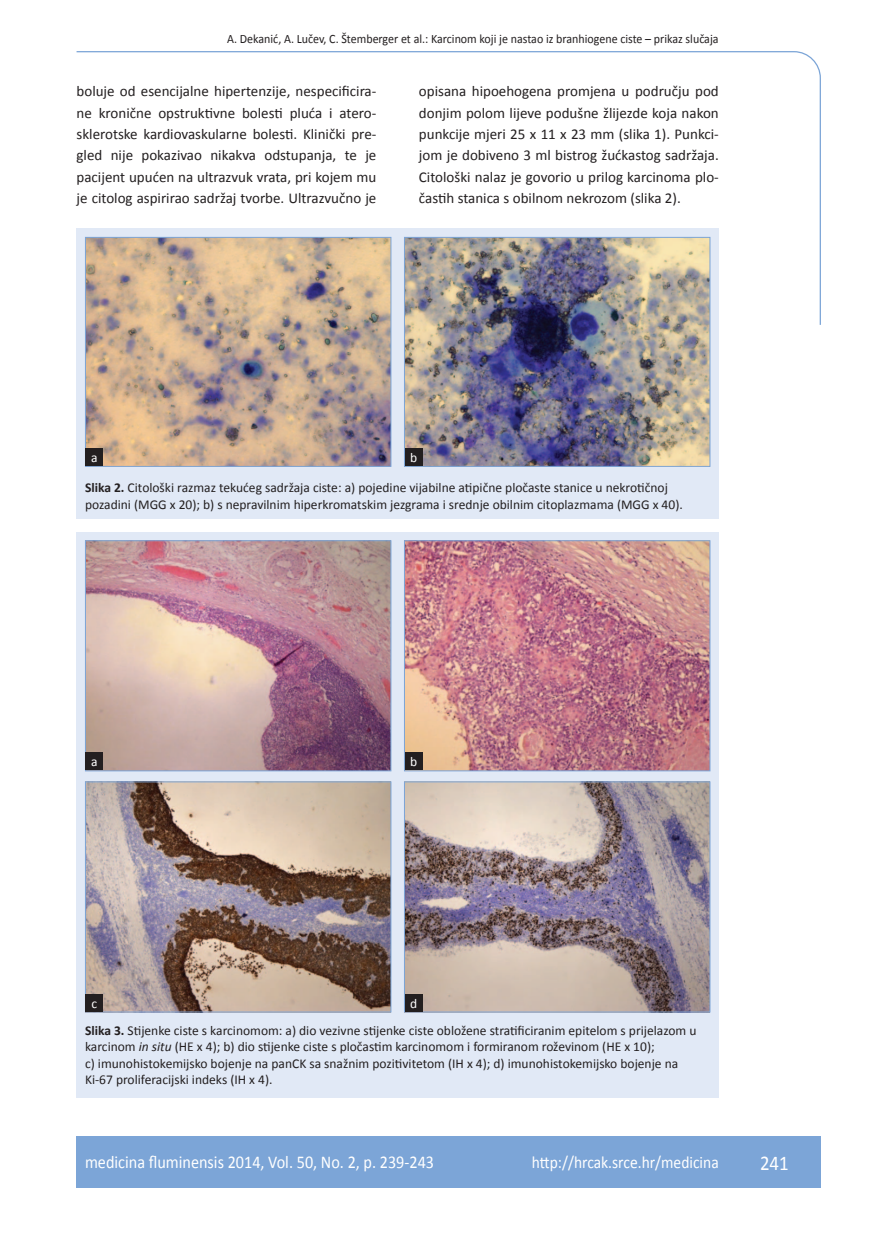
<style>
.page{position:relative;width:872px;height:1234px;background:#fff}
.page>*{position:absolute;margin:0;border:0;box-sizing:border-box;transform-origin:0 0}
.t1{font:21px "Calibri";color:#fff;scale:.9 1}
.t2{font:18px "Calibri";color:#fff;scale:.9 1}
.t3{font:17.25px "Calibri";color:#fff;scale:.9 1}
.t4{font:15px/21.3px "Calibri";color:#231f20;text-align:justify}
.t5{font:13.5px/16.5px "Calibri";color:#231f20}
.t6{font:13.5px "Calibri";color:#fff}
.t7{font:12.75px "Calibri";color:#231f20;scale:.94 1}
.s1{font-weight:700}
.s2{font-style:italic}
</style>
<div class="page">
<svg style="left:76px;top:51px;width:745px;height:275px"></svg>
<div style="left:77px;top:1135px;width:744px;height:51px;background:#7ca5d7"></div>
<div style="left:77px;top:228px;width:642px;height:291px;background:#e1e9f6"></div>
<img style="left:87px;top:239px;width:302px;height:225px">
<div style="left:85px;top:237px;width:306px;height:229px;border:1px solid #7ca5d7"></div>
<img style="left:406px;top:239px;width:302px;height:225px">
<div style="left:404px;top:237px;width:306px;height:229px;border:1px solid #7ca5d7"></div>
<div style="left:77px;top:531px;width:642px;height:566px;background:#e1e9f6"></div>
<img style="left:87px;top:542px;width:302px;height:227px">
<div style="left:85px;top:540px;width:306px;height:231px;border:1px solid #7ca5d7"></div>
<img style="left:406px;top:542px;width:302px;height:227px">
<div style="left:404px;top:540px;width:306px;height:231px;border:1px solid #7ca5d7"></div>
<img style="left:87px;top:783px;width:302px;height:227px">
<div style="left:85px;top:781px;width:306px;height:231px;border:1px solid #7ca5d7"></div>
<img style="left:406px;top:783px;width:302px;height:227px">
<div style="left:404px;top:781px;width:306px;height:231px;border:1px solid #7ca5d7"></div>
<div style="left:86px;top:448px;width:17px;height:18px;background:#231f20"></div>
<div style="left:405px;top:448px;width:17px;height:18px;background:#231f20"></div>
<div style="left:86px;top:752px;width:17px;height:18px;background:#231f20"></div>
<div style="left:405px;top:752px;width:17px;height:18px;background:#231f20"></div>
<div style="left:86px;top:993px;width:17px;height:18px;background:#231f20"></div>
<div style="left:405px;top:993px;width:17px;height:18px;background:#231f20"></div>
<p class="t7" style="left:227px;top:30px;width:524px">A. Dekanić, A. Lučev, C. Štemberger et al.: Karcinom koji je nastao iz branhiogene ciste – prikaz slučaja</p>
<p class="t4" style="left:77px;top:80px;width:301px">boluje od esencijalne hipertenzije, nespecificira&shy;ne kronične opstruktivne bolesti pluća i atero&shy;sklerotske kardiovaskularne bolesti. Klinički pre&shy;gled nije pokazivao nikakva odstupanja, te je pacijent upućen na ultrazvuk vrata, pri kojem mu je citolog aspirirao sadržaj tvorbe. Ultrazvučno je</p>
<p class="t4" style="left:419px;top:80px;width:301px">opisana hipoehogena promjena u području pod donjim polom lijeve podušne žlijezde koja nakon punkcije mjeri 25 x 11 x 23 mm (slika 1). Punkci&shy;jom je dobiveno 3 ml bistrog žućkastog sadržaja.<br>Citološki nalaz je govorio u prilog karcinoma plo&shy;častih stanica s obilnom nekrozom (slika 2).</p>
<p class="t6" style="left:91px;top:449px;width:8px">a</p>
<p class="t6" style="left:410px;top:449px;width:9px">b</p>
<p class="t5" style="left:85px;top:478px;width:599px"><span class="s1">Slika 2.</span> Citološki razmaz tekućeg sadržaja ciste: a) pojedine vijabilne atipične pločaste stanice u nekrotičnoj pozadini (MGG x 20); b) s nepravilnim hiperkromatskim jezgrama i srednje obilnim citoplazmama (MGG x 40).</p>
<p class="t6" style="left:91px;top:753px;width:8px">a</p>
<p class="t6" style="left:410px;top:753px;width:9px">b</p>
<p class="t6" style="left:91px;top:994px;width:7px">c</p>
<p class="t6" style="left:410px;top:994px;width:9px">d</p>
<p class="t5" style="left:85px;top:1021px;width:613px"><span class="s1">Slika 3.</span> Stijenke ciste s karcinomom: a) dio vezivne stijenke ciste obložene stratificiranim epitelom s prijelazom u karcinom <span class="s2">in situ</span> (HE x 4); b) dio stijenke ciste s pločastim karcinomom i formiranom roževinom (HE x 10);<br>c) imunohistokemijsko bojenje na panCK sa snažnim pozitivitetom (IH x 4); d) imunohistokemijsko bojenje na Ki-67 proliferacijski indeks (IH x 4).</p>
<h2 class="t2" style="left:85px;top:1150px;width:389px">medicina fluminensis 2014, Vol. 50, No. 2, p. 239-243</h2>
<p class="t3" style="left:532px;top:1151px;width:209px">http://hrcak.srce.hr/medicina</p>
<h1 class="t1" style="left:760px;top:1149px;width:33px">241</h1>
</div>
